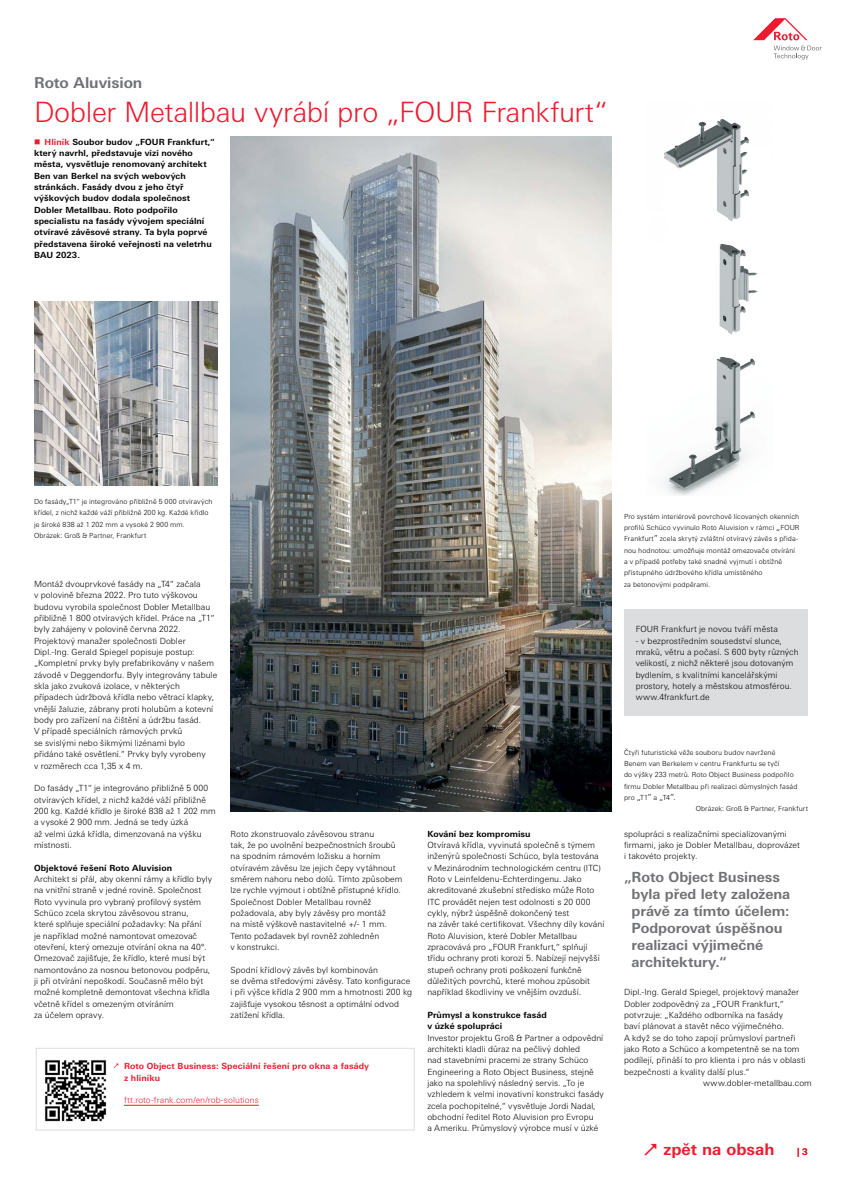
<style>
.page{position:relative;width:842px;height:1191px;background:#fff}
.page>*{position:absolute;margin:0;border:0;box-sizing:border-box;transform-origin:0 0}
.t1{font:300 28px "Univers Next W1 G";letter-spacing:-.015em;color:#ed1b2f}
.t2{font:700 16px "Univers Next W1 G";color:#ed1b2f}
.t3{font:700 15px "Univers Next W1 G";letter-spacing:-.005em;color:#717275}
.t4{font:700 14px/17px "Univers Next W1 G";letter-spacing:-.005em;color:#717275}
.t5{font:700 9px "Univers Next W1 G";color:#ed1b2f}
.t6{font:300 8.5px/11.3px "Univers Next W1 G";letter-spacing:.01em;color:#000}
.t7{font:700 8.5px/11.3px "Univers Next W1 G";letter-spacing:.01em;color:#000}
.t8{font:700 8.5px/11.3px "Univers Next W1 G";letter-spacing:.01em;color:#ed1b2f}
.t9{font:300 8.5px "Univers Next W1 G";letter-spacing:.01em;color:#ed1b2f}
.t10{font:300 7px/11.3px "Univers Next W1 G";letter-spacing:.015em;color:#000}
.s1{color:#ed1b2f}
.s2{font-size:8.5px}
</style>
<div class="page">
<svg style="left:773px;top:46px;width:49px;height:14px"></svg>
<svg style="left:753px;top:18px;width:55px;height:22px"></svg>
<img style="left:231px;top:136px;width:380px;height:675px">
<img style="left:664px;top:119px;width:94px;height:376px">
<div style="left:36px;top:1047px;width:379px;height:83px;border:1px solid #dcddde"></div>
<hr style="left:124px;top:1105px;width:135px;height:1px;background:#ed1b2f">
<img style="left:44px;top:1060px;width:63px;height:62px">
<div style="left:624px;top:609px;width:184px;height:107px;background:#dcddde"></div>
<img style="left:34px;top:301px;width:184px;height:184px">
<h3 class="t3" style="left:34px;top:74px;width:110px">Roto Aluvision</h3>
<h1 class="t1" style="left:34px;top:96px;width:575px">Dobler Metallbau vyrábí pro „FOUR Frankfurt“</h1>
<p class="t7" style="left:34px;top:136px;width:182px;text-indent:11px"><span class="s1">Hliník</span> Soubor budov „FOUR Frankfurt,“ který navrhl, představuje vizi nového města, vysvětluje renomovaný architekt Ben van Berkel na svých webových stránkách. Fasády dvou z jeho čtyř výškových budov dodala společnost Dobler Metallbau. Roto podpořilo specialistu na fasády vývojem speciální otvíravé závěsové strany. Ta byla poprvé představena široké veřejnosti na veletrhu BAU 2023.</p>
<p class="t10" style="left:34px;top:496px;width:180px">Do fasády„T1“ je integrováno přibližně 5 000 otvíravých křídel, z nichž každé váží přibližně 200 kg. Každé křídlo je široké 838 až 1 202 mm a vysoké 2 900 mm.<br>Obrázek: Groß &amp; Partner, Frankfurt</p>
<p class="t6" style="left:34px;top:578px;width:185px">Montáž dvouprvkové fasády na „T4“ začala<br>v polovině března 2022. Pro tuto výškovou budovu vyrobila společnost Dobler Metallbau přibližně 1 800 otvíravých křídel. Práce na „T1“ byly zahájeny v polovině června 2022.<br>Projektový manažer společnosti Dobler Dipl.-Ing. Gerald Spiegel popisuje postup: „Kompletní prvky byly prefabrikovány v našem závodě v Deggendorfu. Byly integrovány tabule skla jako zvuková izolace, v některých případech údržbová křídla nebo větrací klapky, vnější žaluzie, zábrany proti holubům a kotevní body pro zařízení na čištění a údržbu fasád.<br>V případě speciálních rámových prvků<br>se svislými nebo šikmými lizénami bylo<br>přidáno také osvětlení.“ Prvky byly vyrobeny<br>v rozměrech cca 1,35 x 4 m.</p>
<p class="t6" style="left:34px;top:782px;width:183px">Do fasády „T1“ je integrováno přibližně 5 000 otvíravých křídel, z nichž každé váží přibližně 200 kg. Každé křídlo je široké 838 až 1 202 mm a vysoké 2 900 mm. Jedná se tedy úzká<br>až velmi úzká křídla, dimenzovaná na výšku místnosti.</p>
<p class="t7" style="left:34px;top:862px;width:140px">Objektové řešení Roto Aluvision</p>
<p class="t6" style="left:34px;top:873px;width:180px">Architekt si přál, aby okenní rámy a křídlo byly na vnitřní straně v jedné rovině. Společnost Roto vyvinula pro vybraný profilový systém Schüco zcela skrytou závěsovou stranu,<br>které splňuje speciální požadavky: Na přání<br>je například možné namontovat omezovač otevření, který omezuje otvírání okna na 40°.<br>Omezovač zajišťuje, že křídlo, které musí být namontováno za nosnou betonovou podpěru, ji při otvírání nepoškodí. Současně mělo být možné kompletně demontovat všechna křídla včetně křídel s omezeným otvíráním<br>za účelem opravy.</p>
<p class="t6" style="left:231px;top:828px;width:173px">Roto zkonstruovalo závěsovou stranu<br>tak, že po uvolnění bezpečnostních šroubů na spodním rámovém ložisku a horním otvíravém závěsu lze jejich čepy vytáhnout směrem nahoru nebo dolů. Tímto způsobem lze rychle vyjmout i obtížně přístupné křídlo.<br>Společnost Dobler Metallbau rovněž požadovala, aby byly závěsy pro montáž<br>na místě výškově nastavitelné +/- 1 mm.<br>Tento požadavek byl rovněž zohledněn<br>v konstrukci.</p>
<p class="t6" style="left:231px;top:964px;width:183px">Spodní křídlový závěs byl kombinován<br>se dvěma středovými závěsy. Tato konfigurace i při výšce křídla 2 900 mm a hmotnosti 200 kg zajišťuje vysokou těsnost a optimální odvod zatížení křídla.</p>
<p class="t8" style="left:124px;top:1060px;width:247px">Roto Object Business: Speciální řešení pro okna a fasády z hliníku</p>
<p class="t9" style="left:124px;top:1095px;width:136px">ftt.roto-frank.com/en/rob-solutions</p>
<p class="t7" style="left:427px;top:828px;width:105px">Kování bez kompromisu</p>
<p class="t6" style="left:427px;top:839px;width:179px">Otvíravá křídla, vyvinutá společně s týmem inženýrů společnosti Schüco, byla testována v Mezinárodním technologickém centru (ITC)<br>Roto v Leinfeldenu-Echterdingenu. Jako akreditované zkušební středisko může Roto ITC provádět nejen test odolnosti s 20 000 cykly, nýbrž úspěšně dokončený test<br>na závěr také certifikovat. Všechny díly kování Roto Aluvision, které Dobler Metallbau zpracovává pro „FOUR Frankfurt,“ splňují třídu ochrany proti korozi 5. Nabízejí nejvyšší stupeň ochrany proti poškození funkčně důležitých povrchů, které mohou způsobit například škodliviny ve vnějším ovzduší.</p>
<p class="t7" style="left:427px;top:1009px;width:121px">Průmysl a konstrukce fasád v úzké spolupráci</p>
<p class="t6" style="left:427px;top:1032px;width:178px">Investor projektu Groß &amp; Partner a odpovědní architekti kladli důraz na pečlivý dohled<br>nad stavebními pracemi ze strany Schüco Engineering a Roto Object Business, stejně jako na spolehlivý následný servis. „To je vzhledem k velmi inovativní konstrukci fasády zcela pochopitelné,“ vysvětluje Jordi Nadal, obchodní ředitel Roto Aluvision pro Evropu<br>a Ameriku. Průmyslový výrobce musí v úzké</p>
<p class="t10" style="left:624px;top:510px;width:177px">Pro systém interiérově povrchově lícovaných okenních profilů Schüco vyvinulo Roto Aluvision v rámci <span class="s2">„</span>FOUR Frankfurt<span class="s2">“</span> zcela skrytý zvláštní otvíravý závěs s přida&shy;nou hodnotou: umožňuje montáž omezovače otvírání a v případě potřeby také snadné vyjmutí i obtížně přístupného údržbového křídla umístěného<br>za betonovými podpěrami.</p>
<p class="t6" style="left:636px;top:623px;width:144px">FOUR Frankfurt je novou tváří města</p>
<p class="t6" style="left:636px;top:635px;width:164px">- v bezprostředním sousedství slunce, mraků, větru a počasí. S 600 byty různých velikostí, z nichž některé jsou dotovaným bydlením, s kvalitními kancelářskými prostory, hotely a městskou atmosférou. www.4frankfurt.de</p>
<p class="t10" style="left:624px;top:746px;width:153px">Čtyři futuristické věže souboru budov navržené</p>
<p class="t10" style="left:624px;top:758px;width:157px">Benem van Berkelem v centru Frankfurtu se tyčí</p>
<p class="t10" style="left:624px;top:769px;width:171px">do výšky 233 metrů. Roto Object Business podpořilo</p>
<p class="t10" style="left:624px;top:780px;width:175px">firmu Dobler Metallbau při realizaci důmyslných fasád</p>
<p class="t10" style="left:624px;top:792px;width:53px">pro <span class="s2">„</span>T1<span class="s2">“</span> a <span class="s2">„</span>T4<span class="s2">“.</span></p>
<p class="t10" style="left:696px;top:803px;width:114px">Obrázek: Groß &amp; Partner, Frankfurt</p>
<p class="t6" style="left:624px;top:828px;width:177px">spolupráci s realizačními specializovanými firmami, jako je Dobler Metallbau, doprovázet i takovéto projekty.</p>
<h3 class="t4" style="left:632px;top:868px;width:160px;text-indent:-8px">„Roto Object Business byla před lety založena právě za tímto účelem:<br>Podporovat úspěšnou realizaci výjimečné architektury.“</h3>
<p class="t6" style="left:624px;top:986px;width:177px">Dipl.-Ing. Gerald Spiegel, projektový manažer</p>
<p class="t6" style="left:624px;top:998px;width:161px">Dobler zodpovědný za „FOUR Frankfurt,“</p>
<p class="t6" style="left:624px;top:1009px;width:160px">potvrzuje: „Každého odborníka na fasády</p>
<p class="t6" style="left:624px;top:1020px;width:161px">baví plánovat a stavět něco výjimečného.</p>
<p class="t6" style="left:624px;top:1032px;width:173px">A když se do toho zapojí průmysloví partneři</p>
<p class="t6" style="left:624px;top:1043px;width:177px">jako Roto a Schüco a kompetentně se na tom</p>
<p class="t6" style="left:624px;top:1054px;width:183px">podílejí, přináší to pro klienta i pro nás v oblasti</p>
<p class="t6" style="left:624px;top:1066px;width:127px">bezpečnosti a kvality další plus.“</p>
<p class="t6" style="left:703px;top:1077px;width:110px">www.dobler-metallbau.com</p>
<h2 class="t2" style="left:663px;top:1139px;width:113px">zpět na obsah</h2>
<p class="t5" style="left:797px;top:1146px;width:12px">| 3</p>
</div>
